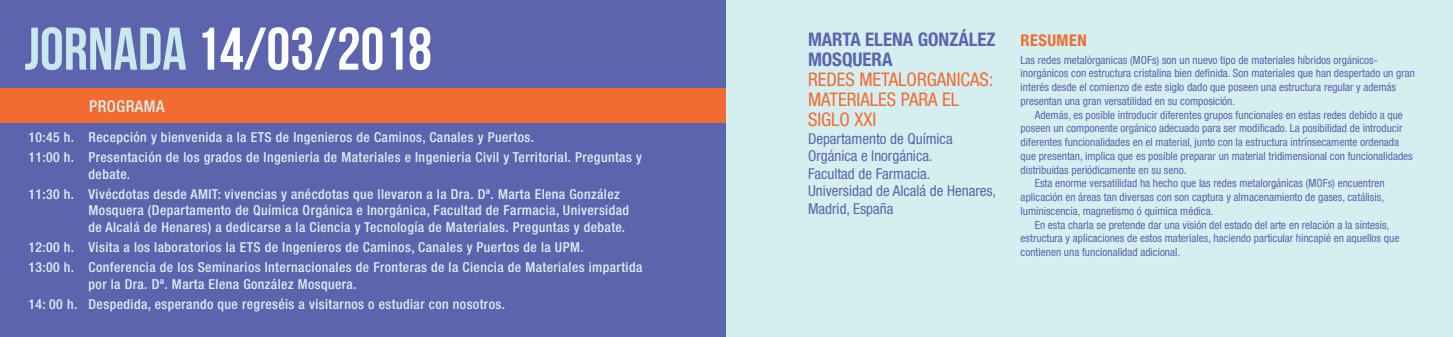
<style>
.page{position:relative;width:1453px;height:337px;background:#fff}
.page>*{position:absolute;margin:0;border:0;box-sizing:border-box;transform-origin:0 0}
.t1{font:60px "Bebas Neue";color:#fff}
.t2{font:condensed 18.75px/20px "Helvetica Neue LT Std";color:#f26c31}
.t3{font:700 condensed 18.75px/20px "Helvetica Neue LT Std";color:#5c64ae}
.t4{font:500 condensed 16.25px "Helvetica Neue LT Std";letter-spacing:.03em;color:#dbf0f2}
.t5{font:700 condensed 16.25px "Helvetica Neue LT Std";letter-spacing:.03em;color:#f26c31}
.t6{font:condensed 15px/17.5px "Helvetica Neue LT Std";color:#5c64ae}
.t7{font:500 condensed 13.75px/20px "Helvetica Neue LT Std";letter-spacing:.03em;color:#dbf0f2}
.t8{font:condensed 11.25px/13.8px "Helvetica Neue LT Std";color:#5c64ae}
.s1{color:#c8e8ec}
</style>
<div class="page">
<div style="left:0;top:0;width:726px;height:337px;background:#5c64ae"></div>
<div style="left:0;top:88px;width:726px;height:34px;background:#f26c31"></div>
<div style="left:726px;top:0;width:727px;height:337px;background:#d5eef0"></div>
<h1 class="t1" style="left:25px;top:16px;width:409px"><span class="s1">JORNADA</span> 14/03/2018</h1>
<h2 class="t3" style="left:808px;top:29px;width:189px">MARTA ELENA GONZÁLEZ<br>MOSQUERA</h2>
<h2 class="t2" style="left:808px;top:69px;width:187px">REDES METALORGANICAS:<br>MATERIALES PARA EL<br>SIGLO XXI</h2>
<h3 class="t6" style="left:808px;top:130px;width:190px">Departamento de Química<br>Orgánica e Inorgánica.<br>Facultad de Farmacia.<br>Universidad de Alcalá de Henares,<br>Madrid, España</h3>
<h3 class="t4" style="left:89px;top:96px;width:77px">PROGRAMA</h3>
<p class="t7" style="left:28px;top:127px;width:615px">10:45 h. Recepción y bienvenida a la ETS de Ingenieros de Caminos, Canales y Puertos.<br>11:00 h. Presentación de los grados de Ingeniería de Materiales e Ingeniería Civil y Territorial. Preguntas y</p>
<p class="t7" style="left:28px;top:164px;width:593px;text-indent:60px">debate.<br>11:30 h. Vivécdotas desde AMIT: vivencias y anécdotas que llevaron a la Dra. Dª. Marta Elena González</p>
<p class="t7" style="left:89px;top:202px;width:542px;line-height:16.5px">Mosquera (Departamento de Química Orgánica e Inorgánica, Facultad de Farmacia, Universidad de Alcalá de Henares) a dedicarse a la Ciencia y Tecnología de Materiales. Preguntas y debate.</p>
<p class="t7" style="left:28px;top:237px;width:616px">12:00 h. Visita a los laboratorios la ETS de Ingenieros de Caminos, Canales y Puertos de la UPM.<br>13:00 h. Conferencia de los Seminarios Internacionales de Fronteras de la Ciencia de Materiales impartida</p>
<p class="t7" style="left:28px;top:273px;width:478px;text-indent:60px">por la Dra. Dª. Marta Elena González Mosquera.<br>14: 00 h. Despedida, esperando que regreséis a visitarnos o estudiar con nosotros.</p>
<h3 class="t5" style="left:1020px;top:31px;width:68px">RESUMEN</h3>
<p class="t8" style="left:1020px;top:53px;width:396px">Las redes metalórganicas (MOFs) son un nuevo tipo de materiales híbridos orgánicos&shy;inorgánicos con estructura cristalina bien definida. Son materiales que han despertado un gran interés desde el comienzo de este siglo dado que poseen una estructura regular y además presentan una gran versatilidad en su composición.</p>
<p class="t8" style="left:1035px;top:108px;width:370px">Además, es posible introducir diferentes grupos funcionales en estas redes debido a que</p>
<p class="t8" style="left:1020px;top:121px;width:383px">poseen un componente orgánico adecuado para ser modificado. La posibilidad de introducir</p>
<p class="t8" style="left:1020px;top:135px;width:380px">diferentes funcionalidades en el material, junto con la estructura intrínsecamente ordenada</p>
<p class="t8" style="left:1020px;top:149px;width:394px">que presentan, implica que es posible preparar un material tridimensional con funcionalidades</p>
<p class="t8" style="left:1020px;top:163px;width:167px">distribuidas periódicamente en su seno.</p>
<p class="t8" style="left:1035px;top:176px;width:351px">Esta enorme versatilidad ha hecho que las redes metalorgánicas (MOFs) encuentren</p>
<p class="t8" style="left:1020px;top:190px;width:365px">aplicación en áreas tan diversas con son captura y almacenamiento de gases, catálisis,</p>
<p class="t8" style="left:1020px;top:204px;width:194px">luminiscencia, magnetismo ó química médica.</p>
<p class="t8" style="left:1035px;top:218px;width:356px">En esta charla se pretende dar una visión del estado del arte en relación a la síntesis,</p>
<p class="t8" style="left:1020px;top:231px;width:380px">estructura y aplicaciones de estos materiales, haciendo particular hincapié en aquellos que</p>
<p class="t8" style="left:1020px;top:245px;width:161px">contienen una funcionalidad adicional.</p>
</div>
